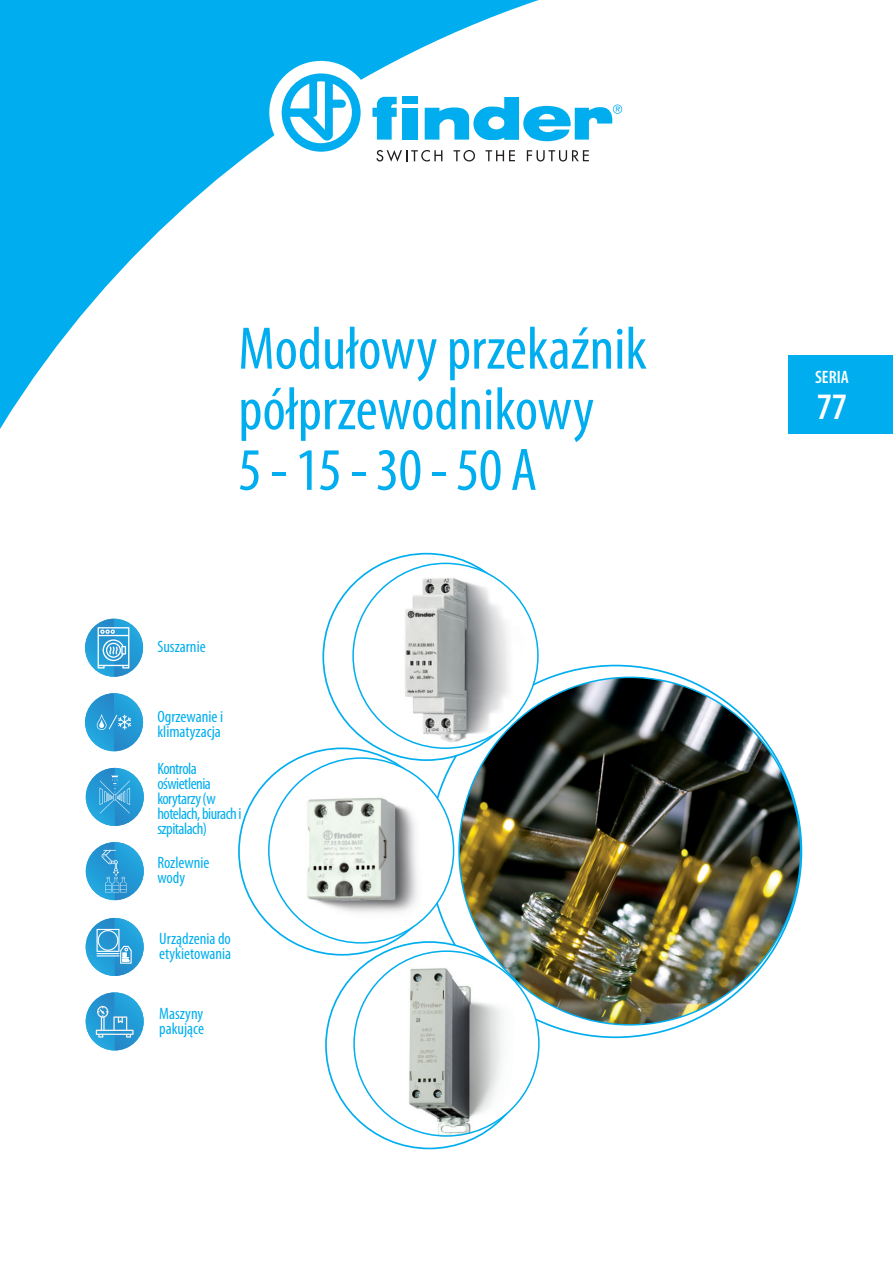
<style>
.page{position:relative;width:893px;height:1263px;background:#fff}
.page>*{position:absolute;margin:0;border:0;box-sizing:border-box;transform-origin:0 0}
.t1{font:condensed 60.6px/60.6px "Myriad Pro";color:#00aeef}
.t2{font:600 condensed 37.5px "Myriad Pro";color:#fff}
.t3{font:600 condensed 18px "Myriad Pro";color:#fff}
.t4{font:condensed 16.5px/15px "Myriad Pro";color:#00aeef}
.t5{font:condensed 16.5px/15px "Myriad Pro";letter-spacing:-.03em;color:#00aeef}
</style>
<div class="page">
<div style="left:788px;top:355px;width:105px;height:79px;background:#00aeef"></div>
<svg style="left:0;top:0;width:551px;height:429px"></svg>
<div style="left:269px;top:61px;width:104px;height:103px;background:#fff;border-radius:50%"></div>
<svg style="left:282px;top:73px;width:79px;height:79px"></svg>
<svg style="left:425px;top:97px;width:197px;height:44px"></svg>
<svg style="left:372px;top:97px;width:25px;height:43px"></svg>
<div style="left:403px;top:108px;width:15px;height:32px;background:#00aeef"></div>
<div style="left:403px;top:97px;width:15px;height:7px;background:#00aeef"></div>
<svg style="left:376px;top:150px;width:66px;height:12px"></svg>
<svg style="left:454px;top:150px;width:21px;height:12px"></svg>
<svg style="left:485px;top:150px;width:30px;height:11px"></svg>
<svg style="left:527px;top:150px;width:62px;height:12px"></svg>
<img style="left:353px;top:563px;width:185px;height:185px;border-radius:92px">
<img style="left:301px;top:792px;width:133px;height:133px">
<img style="left:399px;top:959px;width:123px;height:177px">
<img style="left:459px;top:677px;width:342px;height:348px">
<img style="left:85px;top:693px;width:58px;height:58px">
<svg style="left:97px;top:714px;width:34px;height:16px"></svg>
<img style="left:86px;top:842px;width:58px;height:58px">
<svg style="left:101px;top:850px;width:26px;height:42px"></svg>
<img style="left:86px;top:768px;width:58px;height:58px">
<svg style="left:100px;top:776px;width:30px;height:37px"></svg>
<img style="left:86px;top:918px;width:58px;height:58px">
<svg style="left:97px;top:929px;width:35px;height:35px"></svg>
<img style="left:86px;top:992px;width:58px;height:58px">
<svg style="left:96px;top:1006px;width:38px;height:31px"></svg>
<img style="left:85px;top:619px;width:58px;height:58px">
<svg style="left:98px;top:627px;width:31px;height:41px"></svg>
<h1 class="t1" style="left:238px;top:318px;width:410px">Modułowy przekaźnik półprzewodnikowy<br>5 - 15 - 30 - 50 A</h1>
<p class="t4" style="left:157px;top:639px;width:50px">Suszarnie</p>
<p class="t4" style="left:157px;top:708px;width:67px">Ogrzewanie i klimatyzacja</p>
<p class="t5" style="left:157px;top:761px;width:86px">Kontrola oświetlenia korytarzy (w hotelach, biurach i szpitalach)</p>
<p class="t4" style="left:157px;top:854px;width:54px">Rozlewnie wody</p>
<p class="t4" style="left:159px;top:931px;width:74px">Urządzenia do etykietowania</p>
<p class="t4" style="left:159px;top:1006px;width:46px">Maszyny pakujące</p>
<p class="t3" style="left:815px;top:367px;width:35px">SЕRIA</p>
<h2 class="t2" style="left:817px;top:386px;width:32px">77</h2>
</div>
